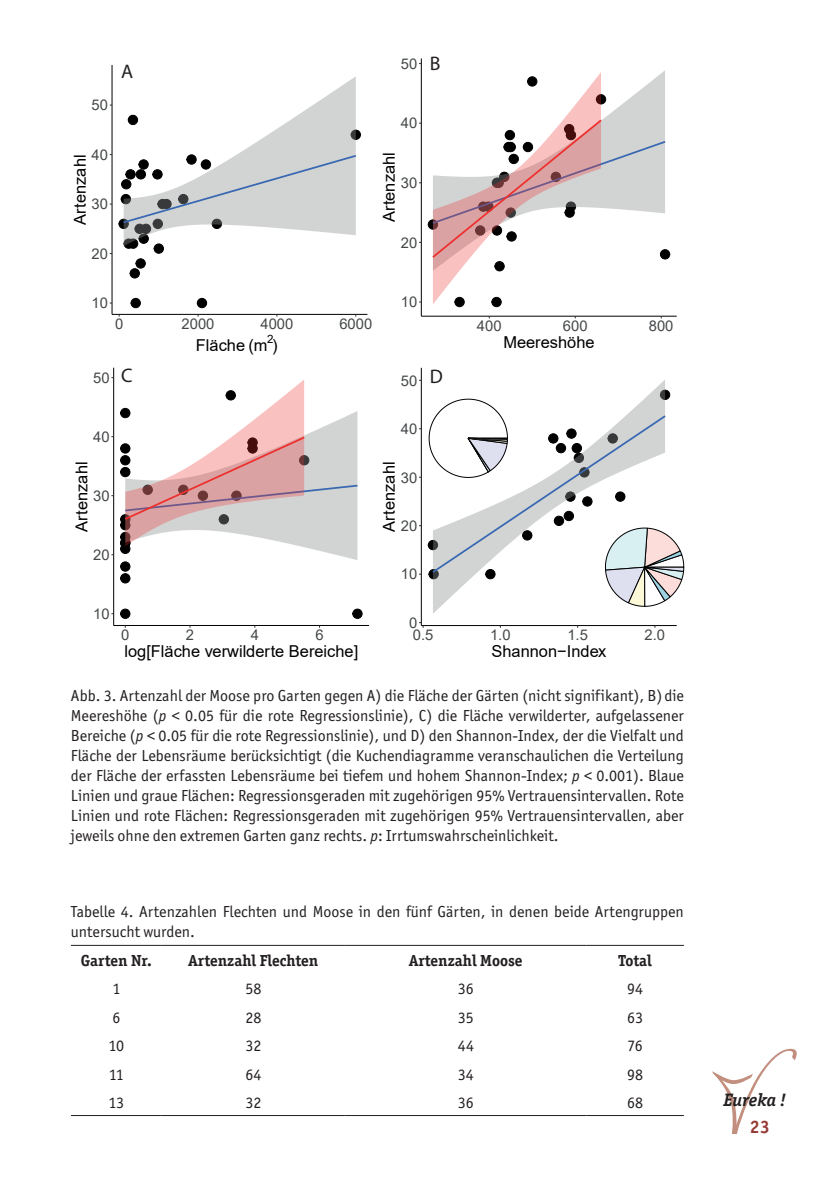
<style>
.page{position:relative;width:840px;height:1191px;background:#fff}
.page>*{position:absolute;margin:0;border:0;box-sizing:border-box;transform-origin:0 0}
.t1{font:19.6px "Myriad Pro";color:#231f20}
.t2{font:italic 700 18px "Officina Ser ITC Std";color:#231f20}
.t3{font:700 18px "Officina Ser ITC Std";color:#963a35}
.t4{font:16.4px "Arial";color:#000001}
.t5{font:16px/20px "Officina Sans ITC Std";color:#231f20;text-align:justify}
.t6{font:700 16px "Officina Ser ITC Std";color:#231f20}
.t7{font:16px "Officina Ser ITC Std";color:#231f20}
.t8{font:14.8px "Arial";color:#454849}
.t9{font:11.4px "Arial";color:#000001}
.s1{font-style:italic}
</style>
<div class="page">
<svg style="left:712px;top:1048px;width:84px;height:85px"></svg>
<div style="left:491px;top:297px;width:10px;height:10px;background:#000001;border:1px solid #000001;border-radius:50%"></div>
<div style="left:427px;top:219px;width:10px;height:10px;background:#000001;border:1px solid #000001;border-radius:50%"></div>
<div style="left:454px;top:297px;width:10px;height:10px;background:#000001;border:1px solid #000001;border-radius:50%"></div>
<div style="left:659px;top:249px;width:10px;height:10px;background:#000001;border:1px solid #000001;border-radius:50%"></div>
<svg style="left:430px;top:72px;width:237px;height:232px"></svg>
<hr style="left:420px;top:58px;width:1px;height:258px;background:#000001">
<hr style="left:421px;top:316px;width:255px;height:1px;background:#000001">
<div style="left:154px;top:244px;width:10px;height:9px;background:#000001;border:1px solid #000001;border-radius:50%"></div>
<div style="left:128px;top:239px;width:10px;height:10px;background:#000001;border:1px solid #000001;border-radius:50%"></div>
<div style="left:350px;top:130px;width:10px;height:10px;background:#000001;border:1px solid #000001;border-radius:50%"></div>
<div style="left:119px;top:219px;width:9px;height:10px;background:#000001;border:1px solid #000001;border-radius:50%"></div>
<div style="left:124px;top:239px;width:10px;height:10px;background:#000001;border:1px solid #000001;border-radius:50%"></div>
<div style="left:130px;top:268px;width:10px;height:10px;background:#000001;border:1px solid #000001;border-radius:50%"></div>
<div style="left:197px;top:298px;width:10px;height:10px;background:#000001;border:1px solid #000001;border-radius:50%"></div>
<div style="left:131px;top:298px;width:10px;height:10px;background:#000001;border:1px solid #000001;border-radius:50%"></div>
<div style="left:136px;top:258px;width:9px;height:10px;background:#000001;border:1px solid #000001;border-radius:50%"></div>
<svg style="left:121px;top:76px;width:237px;height:170px"></svg>
<hr style="left:111px;top:65px;width:1px;height:249px;background:#000001">
<hr style="left:112px;top:314px;width:255px;height:1px;background:#000001">
<div style="left:120px;top:544px;width:10px;height:10px;background:#000001;border:1px solid #000001;border-radius:50%"></div>
<div style="left:120px;top:443px;width:10px;height:10px;background:#000001;border:1px solid #000001;border-radius:50%"></div>
<div style="left:120px;top:408px;width:10px;height:10px;background:#000001;border:1px solid #000001;border-radius:50%"></div>
<div style="left:120px;top:467px;width:10px;height:10px;background:#000001;border:1px solid #000001;border-radius:50%"></div>
<div style="left:120px;top:514px;width:10px;height:10px;background:#000001;border:1px solid #000001;border-radius:50%"></div>
<div style="left:120px;top:520px;width:10px;height:10px;background:#000001;border:1px solid #000001;border-radius:50%"></div>
<div style="left:120px;top:455px;width:10px;height:10px;background:#000001;border:1px solid #000001;border-radius:50%"></div>
<div style="left:120px;top:538px;width:10px;height:10px;background:#000001;border:1px solid #000001;border-radius:50%"></div>
<div style="left:120px;top:573px;width:10px;height:10px;background:#000001;border:1px solid #000001;border-radius:50%"></div>
<div style="left:352px;top:609px;width:10px;height:9px;background:#000001;border:1px solid #000001;border-radius:50%"></div>
<div style="left:120px;top:532px;width:10px;height:10px;background:#000001;border:1px solid #000001;border-radius:50%"></div>
<div style="left:120px;top:609px;width:10px;height:9px;background:#000001;border:1px solid #000001;border-radius:50%"></div>
<div style="left:120px;top:561px;width:10px;height:10px;background:#000001;border:1px solid #000001;border-radius:50%"></div>
<svg style="left:123px;top:380px;width:235px;height:180px"></svg>
<hr style="left:113px;top:368px;width:1px;height:257px;background:#000001">
<hr style="left:114px;top:625px;width:255px;height:1px;background:#000001">
<svg style="left:659px;top:390px;width:10px;height:10px"></svg>
<svg style="left:433px;top:381px;width:231px;height:233px"></svg>
<hr style="left:420px;top:368px;width:1px;height:257px;background:#000001">
<hr style="left:421px;top:625px;width:255px;height:1px;background:#000001">
<svg style="left:419px;top:622px;width:4px;height:6px"></svg>
<svg style="left:428px;top:399px;width:255px;height:207px"></svg>
<hr style="left:71px;top:945px;width:91px;height:1px;background:#231f20">
<hr style="left:162px;top:945px;width:183px;height:1px;background:#231f20">
<hr style="left:345px;top:945px;width:241px;height:1px;background:#231f20">
<hr style="left:586px;top:945px;width:97px;height:1px;background:#231f20">
<hr style="left:71px;top:1115px;width:91px;height:1px;background:#231f20">
<hr style="left:162px;top:1115px;width:183px;height:1px;background:#231f20">
<hr style="left:345px;top:1115px;width:241px;height:1px;background:#231f20">
<hr style="left:586px;top:1115px;width:97px;height:1px;background:#231f20">
<p class="t8" style="left:91px;top:95px;width:18px">50</p>
<p class="t1" style="left:121px;top:60px;width:14px">A</p>
<p class="t8" style="left:91px;top:144px;width:18px">40</p>
<p class="t4" style="left:69px;top:225px;width:71px;rotate:-90deg">Artenzahl</p>
<p class="t8" style="left:91px;top:194px;width:18px">30</p>
<p class="t8" style="left:91px;top:243px;width:18px">20</p>
<p class="t8" style="left:400px;top:53px;width:18px">50</p>
<p class="t1" style="left:429px;top:52px;width:12px">B</p>
<p class="t8" style="left:400px;top:113px;width:18px">40</p>
<p class="t4" style="left:377px;top:222px;width:71px;rotate:-90deg">Artenzahl</p>
<p class="t8" style="left:400px;top:173px;width:18px">30</p>
<p class="t8" style="left:400px;top:232px;width:18px">20</p>
<p class="t8" style="left:91px;top:293px;width:18px">10</p>
<p class="t8" style="left:115px;top:314px;width:10px">0</p>
<p class="t8" style="left:181px;top:314px;width:34px">2000</p>
<p class="t8" style="left:260px;top:314px;width:34px">4000</p>
<p class="t8" style="left:339px;top:314px;width:34px">6000</p>
<p class="t4" style="left:196px;top:334px;width:83px">Fläche (m )</p>
<p class="t9" style="left:267px;top:331px;width:8px">2</p>
<p class="t8" style="left:400px;top:292px;width:18px">10</p>
<p class="t8" style="left:93px;top:367px;width:18px">50</p>
<p class="t1" style="left:121px;top:363px;width:13px">C</p>
<p class="t1" style="left:429px;top:364px;width:15px">D</p>
<p class="t8" style="left:400px;top:370px;width:18px">50</p>
<p class="t8" style="left:93px;top:426px;width:18px">40</p>
<p class="t4" style="left:70px;top:531px;width:71px;rotate:-90deg">Artenzahl</p>
<p class="t8" style="left:93px;top:485px;width:18px">30</p>
<p class="t8" style="left:93px;top:544px;width:18px">20</p>
<p class="t8" style="left:400px;top:419px;width:18px">40</p>
<p class="t4" style="left:377px;top:531px;width:71px;rotate:-90deg">Artenzahl</p>
<p class="t8" style="left:400px;top:467px;width:18px">30</p>
<p class="t8" style="left:400px;top:515px;width:18px">20</p>
<p class="t8" style="left:400px;top:564px;width:18px">10</p>
<p class="t8" style="left:476px;top:315px;width:26px">400</p>
<p class="t8" style="left:562px;top:315px;width:26px">600</p>
<p class="t8" style="left:648px;top:315px;width:26px">800</p>
<p class="t4" style="left:503px;top:331px;width:93px">Meereshöhe</p>
<p class="t8" style="left:93px;top:603px;width:18px">10</p>
<p class="t8" style="left:121px;top:624px;width:10px">0</p>
<p class="t8" style="left:186px;top:624px;width:10px">2</p>
<p class="t8" style="left:250px;top:624px;width:10px">4</p>
<p class="t8" style="left:315px;top:624px;width:10px">6</p>
<p class="t4" style="left:124px;top:640px;width:235px">log[Fläche verwilderte Bereiche]</p>
<p class="t8" style="left:409px;top:612px;width:10px">0</p>
<p class="t8" style="left:412px;top:625px;width:22px">0.5</p>
<p class="t8" style="left:490px;top:625px;width:22px">1.0</p>
<p class="t8" style="left:567px;top:625px;width:22px">1.5</p>
<p class="t8" style="left:644px;top:625px;width:22px">2.0</p>
<p class="t4" style="left:491px;top:640px;width:116px">Shannon−Index</p>
<p class="t5" style="left:71px;top:685px;width:614px">Abb. 3. Artenzahl der Moose pro Garten gegen A) die Fläche der Gärten (nicht signifikant), B)die Meereshöhe (<span class="s1">p</span> &lt; 0.05 für die rote Regressionslinie), C) die Fläche verwilderter, aufgelassener Bereiche (<span class="s1">p</span> &lt; 0.05 für die rote Regressionslinie), und D) den Shannon-Index, der die Vielfalt und Fläche der Lebensräume berücksichtigt (die Kuchendiagramme veranschaulichen die Verteilung der Fläche der erfassten Lebensräume bei tiefem und hohem Shannon-Index; <span class="s1">p</span> &lt; 0.001). Blaue Linien und graue Flächen: Regressionsgeraden mit zugehörigen 95% Vertrauensintervallen. Rote Linien und rote Flächen: Regressionsgeraden mit zugehörigen 95% Vertrauensintervallen, aber jeweils ohne den extremen Garten ganz rechts. <span class="s1">p</span>: Irrtumswahrscheinlichkeit.</p>
<p class="t5" style="left:71px;top:901px;width:614px">Tabelle 4. Artenzahlen Flechten und Moose in den fünf Gärten, in denen beide Artengruppen untersucht wurden.</p>
<p class="t6" style="left:81px;top:950px;width:72px">Garten Nr.</p>
<p class="t6" style="left:188px;top:950px;width:131px">Artenzahl Flechten</p>
<p class="t6" style="left:409px;top:950px;width:115px">Artenzahl Moose</p>
<p class="t6" style="left:618px;top:950px;width:35px">Total</p>
<p class="t7" style="left:112px;top:979px;width:9px">1</p>
<p class="t7" style="left:245px;top:979px;width:17px">58</p>
<p class="t7" style="left:457px;top:979px;width:17px">36</p>
<p class="t7" style="left:627px;top:979px;width:17px">94</p>
<p class="t7" style="left:112px;top:1008px;width:9px">6</p>
<p class="t7" style="left:245px;top:1008px;width:17px">28</p>
<p class="t7" style="left:457px;top:1008px;width:17px">35</p>
<p class="t7" style="left:627px;top:1008px;width:17px">63</p>
<p class="t7" style="left:109px;top:1036px;width:17px">10</p>
<p class="t7" style="left:245px;top:1036px;width:17px">32</p>
<p class="t7" style="left:457px;top:1036px;width:18px">44</p>
<p class="t7" style="left:627px;top:1036px;width:17px">76</p>
<p class="t7" style="left:109px;top:1064px;width:17px">11</p>
<p class="t7" style="left:245px;top:1064px;width:18px">64</p>
<p class="t7" style="left:457px;top:1064px;width:18px">34</p>
<p class="t7" style="left:627px;top:1064px;width:17px">98</p>
<p class="t7" style="left:108px;top:1093px;width:17px">13</p>
<p class="t7" style="left:245px;top:1093px;width:17px">32</p>
<p class="t7" style="left:457px;top:1093px;width:17px">36</p>
<p class="t7" style="left:627px;top:1093px;width:17px">68</p>
<p class="t2" style="left:723px;top:1089px;width:64px">Eureka !</p>
<p class="t3" style="left:749px;top:1115px;width:21px">23</p>
</div>
